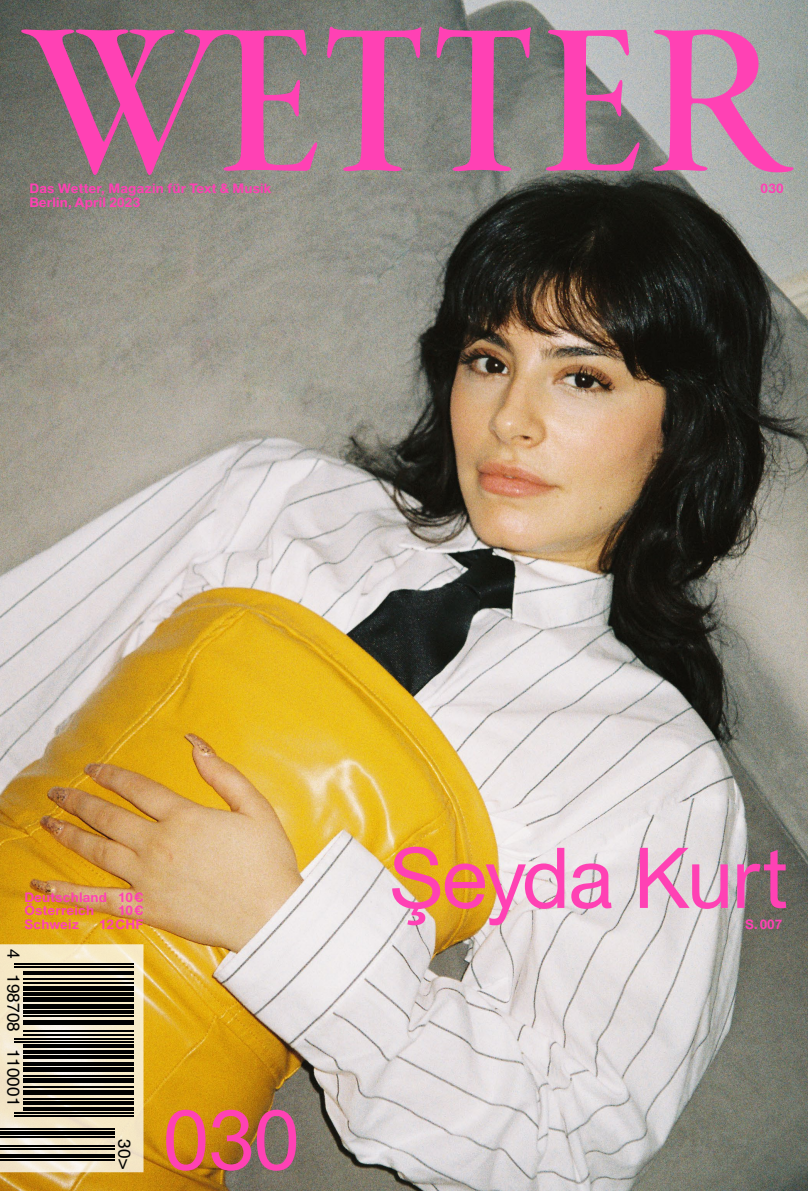
<style>
.page{position:relative;width:808px;height:1191px;background:#fff}
.page>*{position:absolute;margin:0;border:0;box-sizing:border-box;transform-origin:0 0}
.t1{font:84px "Union";letter-spacing:-.02em;color:#ff41b4}
.t2{font:17.25px "Helvetica";color:#000}
.t3{font:700 13.2px/13.5px "Union";letter-spacing:.015em;color:#ff41b4}
</style>
<div class="page">
<img style="left:0;top:0;width:808px;height:1191px">
<svg style="left:21px;top:29px;width:212px;height:146px;background:#99667f"></svg>
<svg style="left:223px;top:26px;width:571px;height:146px;background:#ad7a96"></svg>
<svg style="left:0;top:944px;width:144px;height:228px;background:#918a79"></svg>
<p class="t3" style="left:29px;top:181px;width:244px">Das Wetter, Magazin für Text &amp; Musik</p>
<p class="t3" style="left:760px;top:181px;width:25px">030</p>
<p class="t3" style="left:29px;top:195px;width:113px">Berlin, April 2023</p>
<p class="t3" style="left:24px;top:890px;width:121px">Deutschland 10€<br>Österreich</p>
<p class="t3" style="left:118px;top:903px;width:27px">10€</p>
<p class="t3" style="left:24px;top:917px;width:56px">Schweiz</p>
<p class="t3" style="left:99px;top:917px;width:46px">12CHF</p>
<h2 class="t2" style="left:27px;top:949px;width:158px;rotate:90deg">4 198708 110001</h2>
<h2 class="t2" style="left:138px;top:1139px;width:31px;rotate:90deg">30&gt;</h2>
<h1 class="t1" style="left:163px;top:1078px;width:139px">030</h1>
<h1 class="t1" style="left:389px;top:817px;width:400px">Şeyda Kurt</h1>
<p class="t3" style="left:745px;top:917px;width:39px">S.007</p>
</div>
